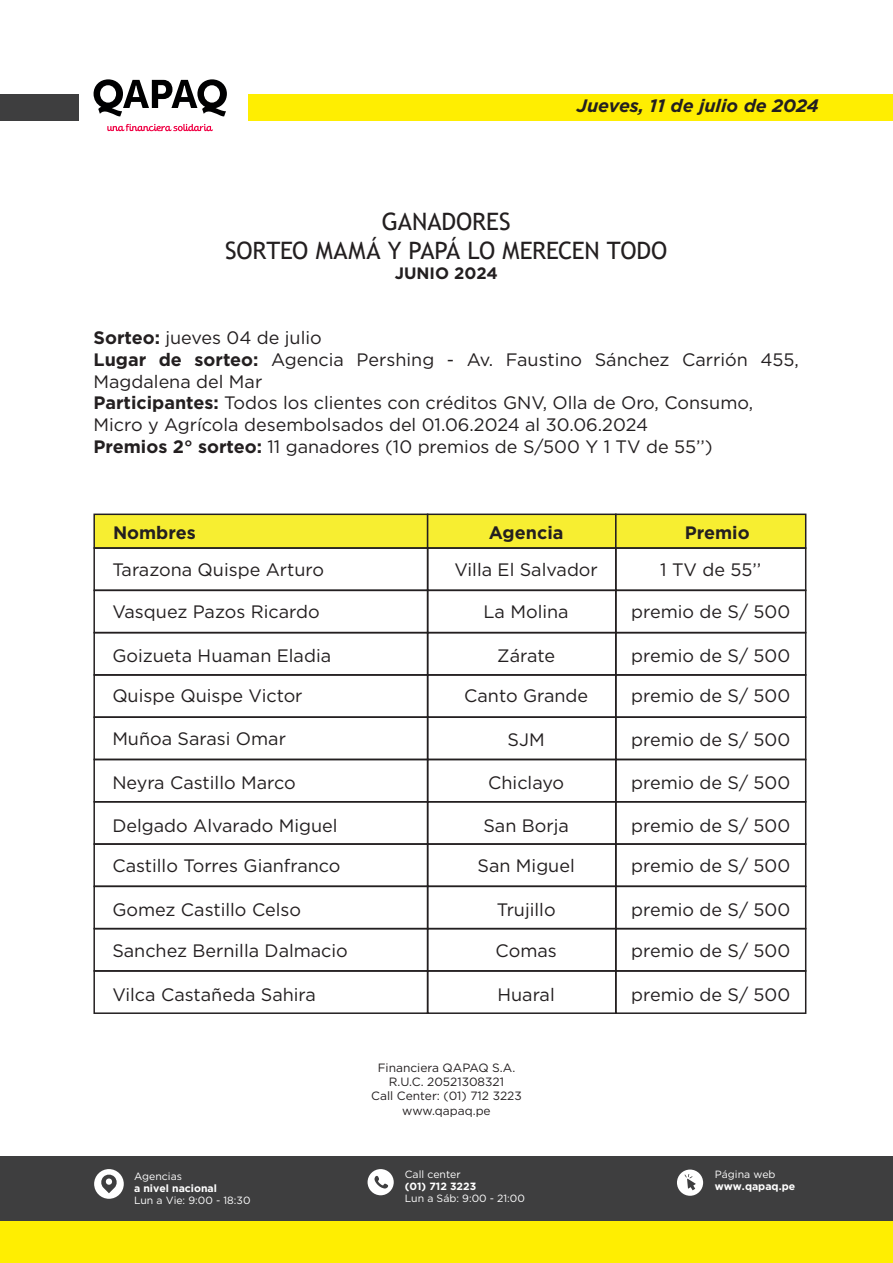
<style>
.page{position:relative;width:893px;height:1263px;background:#fff}
.page>*{position:absolute;margin:0;border:0;box-sizing:border-box;transform-origin:0 0}
.t1{font:24px/28.8px "Trebuchet MS";letter-spacing:-.005em;color:#231f20;text-align:center}
.t2{font:18px/21.8px "Gotham";color:#231f20}
.t3{font:italic 700 18px "Gotham";color:#231f20}
.t4{font:700 18px "Gotham";color:#231f20}
.t5{font:700 16.5px "Gotham";color:#231f20}
.t6{font:12px/14.4px "Gotham";color:#231f20;text-align:center}
.t7{font:10.5px "Gotham";color:#fff}
.t8{font:700 10.5px "Gotham";color:#fff}
.s1{font-weight:700}
</style>
<div class="page">
<div style="left:0;top:1220px;width:893px;height:43px;background:#ffee01"></div>
<svg style="left:94px;top:79px;width:133px;height:37px"></svg>
<svg style="left:107px;top:124px;width:106px;height:8px"></svg>
<div style="left:0;top:94px;width:79px;height:27px;background:#3e3e3f"></div>
<div style="left:248px;top:94px;width:645px;height:27px;background:#ffee01"></div>
<div style="left:0;top:1156px;width:893px;height:64px;background:#3e3e3f"></div>
<div style="left:94px;top:1169px;width:30px;height:30px;background:#fff;border-radius:50%"></div>
<svg style="left:101px;top:1174px;width:16px;height:19px"></svg>
<div style="left:368px;top:1169px;width:26px;height:26px;background:#fff;border-radius:50%"></div>
<svg style="left:374px;top:1176px;width:14px;height:13px"></svg>
<div style="left:677px;top:1169px;width:26px;height:27px;background:#fff;border-radius:50%"></div>
<svg style="left:684px;top:1174px;width:12px;height:16px"></svg>
<div style="left:93px;top:513px;width:335px;height:36px;background:#f7ee31;border:2px solid #231f20"></div>
<div style="left:427px;top:513px;width:190px;height:36px;background:#f7ee31;border:2px solid #231f20"></div>
<div style="left:615px;top:513px;width:191px;height:36px;background:#f7ee31;border:2px solid #231f20"></div>
<div style="left:93px;top:547px;width:335px;height:44px;border:2px solid #231f20"></div>
<div style="left:427px;top:547px;width:190px;height:44px;border:2px solid #231f20"></div>
<div style="left:615px;top:547px;width:191px;height:44px;border:2px solid #231f20"></div>
<div style="left:93px;top:590px;width:335px;height:43px;border:2px solid #231f20"></div>
<div style="left:427px;top:590px;width:190px;height:43px;border:2px solid #231f20"></div>
<div style="left:615px;top:590px;width:191px;height:43px;border:2px solid #231f20"></div>
<div style="left:93px;top:632px;width:335px;height:44px;border:2px solid #231f20"></div>
<div style="left:427px;top:632px;width:190px;height:44px;border:2px solid #231f20"></div>
<div style="left:615px;top:632px;width:191px;height:44px;border:2px solid #231f20"></div>
<div style="left:93px;top:674px;width:335px;height:44px;border:2px solid #231f20"></div>
<div style="left:427px;top:674px;width:190px;height:44px;border:2px solid #231f20"></div>
<div style="left:615px;top:674px;width:191px;height:44px;border:2px solid #231f20"></div>
<div style="left:93px;top:716px;width:335px;height:44px;border:2px solid #231f20"></div>
<div style="left:427px;top:716px;width:190px;height:44px;border:2px solid #231f20"></div>
<div style="left:615px;top:716px;width:191px;height:44px;border:2px solid #231f20"></div>
<div style="left:93px;top:759px;width:335px;height:43px;border:2px solid #231f20"></div>
<div style="left:427px;top:759px;width:190px;height:43px;border:2px solid #231f20"></div>
<div style="left:615px;top:759px;width:191px;height:43px;border:2px solid #231f20"></div>
<div style="left:93px;top:801px;width:335px;height:44px;border:2px solid #231f20"></div>
<div style="left:427px;top:801px;width:190px;height:44px;border:2px solid #231f20"></div>
<div style="left:615px;top:801px;width:191px;height:44px;border:2px solid #231f20"></div>
<div style="left:93px;top:843px;width:335px;height:44px;border:2px solid #231f20"></div>
<div style="left:427px;top:843px;width:190px;height:44px;border:2px solid #231f20"></div>
<div style="left:615px;top:843px;width:191px;height:44px;border:2px solid #231f20"></div>
<div style="left:93px;top:885px;width:335px;height:44px;border:2px solid #231f20"></div>
<div style="left:427px;top:885px;width:190px;height:44px;border:2px solid #231f20"></div>
<div style="left:615px;top:885px;width:191px;height:44px;border:2px solid #231f20"></div>
<div style="left:93px;top:928px;width:335px;height:44px;border:2px solid #231f20"></div>
<div style="left:427px;top:928px;width:190px;height:44px;border:2px solid #231f20"></div>
<div style="left:615px;top:928px;width:191px;height:44px;border:2px solid #231f20"></div>
<div style="left:93px;top:970px;width:335px;height:44px;border:2px solid #231f20"></div>
<div style="left:427px;top:970px;width:190px;height:44px;border:2px solid #231f20"></div>
<div style="left:615px;top:970px;width:191px;height:44px;border:2px solid #231f20"></div>
<p class="t3" style="left:577px;top:94px;width:244px">Jueves, 11 de julio de 2024</p>
<h1 class="t1" style="left:225px;top:207px;width:444px">GANADORES<br>SORTEO MAMÁ Y PAPÁ LO MERECEN TODO</h1>
<p class="t5" style="left:395px;top:262px;width:104px">JUNIO 2024</p>
<p class="t2" style="left:94px;top:327px;width:707px"><span class="s1">Sorteo:</span> jueves 04 de julio<br><span class="s1">Lugar de sorteo:</span> Agencia Pershing - Av. Faustino Sánchez Carrión 455, Magdalena del Mar<br><span class="s1">Participantes:</span> Todos los clientes con créditos GNV, Olla de Oro, Consumo, Micro y Agrícola desembolsados del 01.06.2024 al 30.06.2024<br><span class="s1">Premios 2° sorteo:</span> 11 ganadores (10 premios de S/500 Y 1 TV de 55’’)</p>
<p class="t4" style="left:113px;top:521px;width:84px">Nombres</p>
<p class="t2" style="left:112px;top:558px;width:213px">Tarazona Quispe Arturo</p>
<p class="t2" style="left:112px;top:600px;width:209px">Vasquez Pazos Ricardo</p>
<p class="t2" style="left:112px;top:644px;width:220px">Goizueta Huaman Eladia</p>
<p class="t2" style="left:112px;top:684px;width:192px">Quispe Quispe Victor</p>
<p class="t2" style="left:112px;top:728px;width:175px">Muñoa Sarasi Omar</p>
<p class="t2" style="left:112px;top:771px;width:185px">Neyra Castillo Marco</p>
<p class="t2" style="left:112px;top:815px;width:227px">Delgado Alvarado Miguel</p>
<p class="t2" style="left:112px;top:855px;width:230px">Castillo Torres Gianfranco</p>
<p class="t2" style="left:112px;top:898px;width:190px">Gomez Castillo Celso</p>
<p class="t2" style="left:112px;top:940px;width:237px">Sanchez Bernilla Dalmacio</p>
<p class="t2" style="left:112px;top:983px;width:205px">Vilca Castañeda Sahira</p>
<p class="t7" style="left:134px;top:1169px;width:50px">Agencias</p>
<p class="t8" style="left:134px;top:1181px;width:84px">a nivel nacional</p>
<p class="t7" style="left:134px;top:1193px;width:118px">Lun a Vie: 9:00 - 18:30</p>
<p class="t4" style="left:489px;top:521px;width:76px">Agencia</p>
<p class="t4" style="left:685px;top:521px;width:66px">Premio</p>
<p class="t2" style="left:454px;top:558px;width:145px">Villa El Salvador</p>
<p class="t2" style="left:660px;top:558px;width:103px">1 TV de 55’’</p>
<p class="t2" style="left:484px;top:601px;width:87px">La Molina</p>
<p class="t2" style="left:631px;top:601px;width:161px">premio de S/ 500</p>
<p class="t2" style="left:497px;top:644px;width:59px">Zárate</p>
<p class="t2" style="left:464px;top:684px;width:125px">Canto Grande</p>
<p class="t2" style="left:508px;top:728px;width:39px">SJM</p>
<p class="t2" style="left:631px;top:644px;width:161px">premio de S/ 500</p>
<p class="t2" style="left:631px;top:684px;width:161px">premio de S/ 500</p>
<p class="t2" style="left:631px;top:728px;width:161px">premio de S/ 500</p>
<p class="t2" style="left:631px;top:771px;width:161px">premio de S/ 500</p>
<p class="t2" style="left:631px;top:815px;width:161px">premio de S/ 500</p>
<p class="t2" style="left:631px;top:855px;width:161px">premio de S/ 500</p>
<p class="t2" style="left:631px;top:898px;width:161px">premio de S/ 500</p>
<p class="t2" style="left:631px;top:940px;width:161px">premio de S/ 500</p>
<p class="t2" style="left:631px;top:983px;width:161px">premio de S/ 500</p>
<p class="t2" style="left:488px;top:771px;width:77px">Chiclayo</p>
<p class="t2" style="left:483px;top:815px;width:87px">San Borja</p>
<p class="t2" style="left:478px;top:855px;width:99px">San Miguel</p>
<p class="t2" style="left:497px;top:898px;width:60px">Trujillo</p>
<p class="t2" style="left:495px;top:940px;width:63px">Comas</p>
<p class="t2" style="left:498px;top:983px;width:59px">Huaral</p>
<p class="t6" style="left:371px;top:1060px;width:152px">Financiera QAPAQ S.A.<br>R.U.C. 20521308321<br>Call Center: (01) 712 3223 www.qapaq.pe</p>
<p class="t7" style="left:405px;top:1167px;width:57px">Call center</p>
<p class="t8" style="left:405px;top:1179px;width:73px">(01) 712 3223</p>
<p class="t7" style="left:405px;top:1191px;width:122px">Lun a Sáb: 9:00 - 21:00</p>
<p class="t7" style="left:715px;top:1167px;width:62px">Página web</p>
<p class="t8" style="left:715px;top:1179px;width:82px">www.qapaq.pe</p>
</div>
